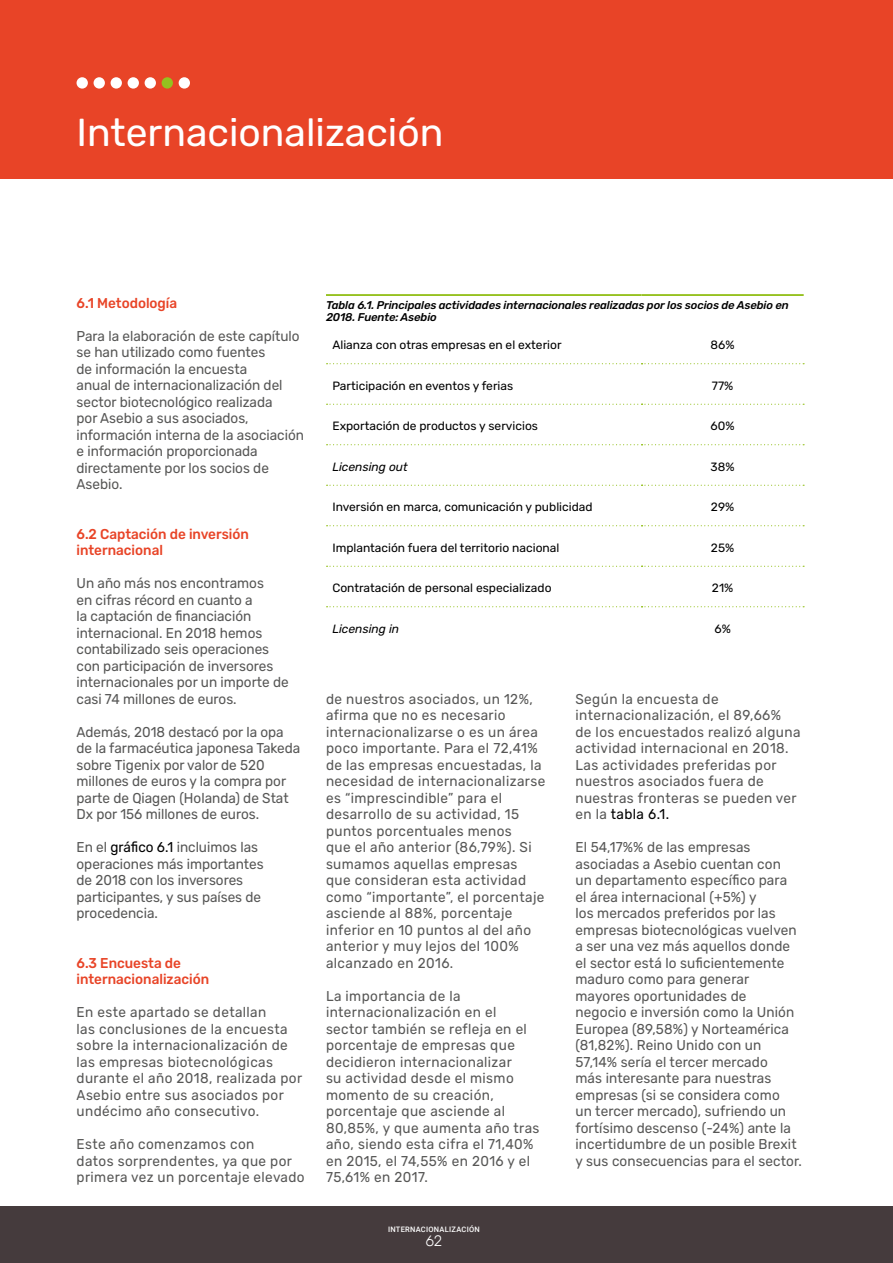
<style>
.page{position:relative;width:893px;height:1263px;background:#fff}
.page>*{position:absolute;margin:0;border:0;box-sizing:border-box;transform-origin:0 0}
.Título_capítulo_-_pá{font:39px "Rubik";color:#fff}
.t1{font:300 15px "Rubik";color:#fff}
.Texto_base{font:14.25px/16.5px "Rubik";letter-spacing:.01em;color:#575756;scale:.95 1}
.Texto_base-2{font:14.25px/16.5px "Rubik";letter-spacing:.03em;color:#575756;scale:.95 1}
.subcapítulo{font:500 14.25px/16.5px "Rubik";color:#e84427;scale:.95 1}
.texto_base_tablas_2{font:12px "Rubik";color:#000}
.texto_base_tablas_2-2{font:italic 12px "Rubik";color:#000}
.pie_de_foto{font:italic 500 11.25px/12px "Rubik";letter-spacing:-.01em;color:#000}
.t2{font:500 7.5px "Roboto";letter-spacing:.035em;color:#fff}
.s1{color:#000}
</style>
<div class="page">
<div style="left:0;top:1206px;width:893px;height:57px;background:#453b3d"></div>
<div style="left:0;top:0;width:893px;height:179px;background:#e84427"></div>
<div style="left:128px;top:77px;width:11px;height:12px;background:#fff;border-radius:50%"></div>
<div style="left:111px;top:77px;width:11px;height:12px;background:#fff;border-radius:50%"></div>
<div style="left:179px;top:77px;width:11px;height:12px;background:#fff;border-radius:50%"></div>
<div style="left:94px;top:77px;width:11px;height:12px;background:#fff;border-radius:50%"></div>
<div style="left:162px;top:77px;width:11px;height:12px;background:#95c11f;border-radius:50%"></div>
<div style="left:77px;top:77px;width:11px;height:12px;background:#fff;border-radius:50%"></div>
<div style="left:145px;top:77px;width:11px;height:12px;background:#fff;border-radius:50%"></div>
<hr style="left:326px;top:294px;width:316px;height:2px;background:#95c11f">
<hr style="left:642px;top:294px;width:162px;height:2px;background:#95c11f">
<svg style="left:327px;top:363px;width:477px;height:1px"></svg>
<svg style="left:327px;top:404px;width:477px;height:1px"></svg>
<svg style="left:327px;top:444px;width:477px;height:1px"></svg>
<svg style="left:327px;top:485px;width:477px;height:1px"></svg>
<svg style="left:327px;top:525px;width:477px;height:1px"></svg>
<svg style="left:327px;top:566px;width:477px;height:1px"></svg>
<svg style="left:327px;top:606px;width:477px;height:1px"></svg>
<p class="Título_capítulo_-_pá" style="left:77px;top:110px;width:368px">Internacionalización</p>
<p class="subcapítulo" style="left:77px;top:295px;width:108px">6.1 Metodología</p>
<p class="Texto_base" style="left:77px;top:328px;width:241px">Para la elaboración de este capítulo se han utilizado como fuentes<br>de información la encuesta<br>anual de internacionalización del sector biotecnológico realizada<br>por Asebio a sus asociados, información interna de la asociación e información proporcionada directamente por los socios de<br>Asebio.</p>
<p class="subcapítulo" style="left:77px;top:526px;width:183px">6.2 Captación de inversión internacional</p>
<p class="Texto_base" style="left:77px;top:575px;width:225px">Un año más nos encontramos<br>en cifras récord en cuanto a<br>la captación de financiación internacional. En 2018 hemos contabilizado seis operaciones con participación de inversores internacionales por un importe de casi 74 millones de euros.</p>
<p class="Texto_base" style="left:77px;top:724px;width:237px">Además, 2018 destacó por la opa de la farmacéutica japonesa Takeda sobre Tigenix por valor de 520 millones de euros y la compra por parte de Qiagen (Holanda) de Stat<br>Dx por 156 millones de euros.</p>
<p class="Texto_base" style="left:77px;top:839px;width:198px">En el <span class="s1">gráfico 6.1</span> incluimos las operaciones más importantes de 2018 con los inversores participantes, y sus países de procedencia.</p>
<p class="subcapítulo" style="left:77px;top:955px;width:141px">6.3 Encuesta de internacionalización</p>
<p class="Texto_base-2" style="left:77px;top:1004px;width:239px">En este apartado se detallan<br>las conclusiones de la encuesta sobre la internacionalización de las empresas biotecnológicas durante el año 2018, realizada por<br>Asebio entre sus asociados por undécimo año consecutivo.</p>
<p class="Texto_base-2" style="left:77px;top:1136px;width:242px">Este año comenzamos con<br>datos sorprendentes, ya que por primera vez un porcentaje elevado</p>
<p class="pie_de_foto" style="left:326px;top:300px;width:464px">Tabla 6.1. Principales actividades internacionales realizadas por los socios de Asebio en<br>2018. Fuente: Asebio</p>
<p class="texto_base_tablas_2" style="left:332px;top:338px;width:231px">Alianza con otras empresas en el exterior</p>
<p class="texto_base_tablas_2" style="left:711px;top:338px;width:25px">86%</p>
<p class="texto_base_tablas_2" style="left:332px;top:379px;width:182px">Participación en eventos y ferias</p>
<p class="texto_base_tablas_2" style="left:712px;top:379px;width:23px">77%</p>
<p class="texto_base_tablas_2" style="left:332px;top:419px;width:207px">Exportación de productos y servicios</p>
<p class="texto_base_tablas_2" style="left:711px;top:419px;width:25px">60%</p>
<p class="texto_base_tablas_2-2" style="left:332px;top:460px;width:77px">Licensing out</p>
<p class="texto_base_tablas_2" style="left:711px;top:460px;width:25px">38%</p>
<p class="texto_base_tablas_2" style="left:332px;top:500px;width:262px">Inversión en marca, comunicación y publicidad</p>
<p class="texto_base_tablas_2" style="left:711px;top:500px;width:25px">29%</p>
<p class="texto_base_tablas_2" style="left:332px;top:541px;width:229px">Implantación fuera del territorio nacional</p>
<p class="texto_base_tablas_2" style="left:711px;top:541px;width:25px">25%</p>
<p class="texto_base_tablas_2" style="left:332px;top:581px;width:221px">Contratación de personal especializado</p>
<p class="texto_base_tablas_2" style="left:712px;top:581px;width:23px">21%</p>
<p class="texto_base_tablas_2-2" style="left:332px;top:622px;width:68px">Licensing in</p>
<p class="texto_base_tablas_2" style="left:714px;top:622px;width:18px">6%</p>
<p class="Texto_base-2" style="left:326px;top:691px;width:232px">de nuestros asociados, un 12%, afirma que no es necesario internacionalizarse o es un área poco importante. Para el 72,41% de las empresas encuestadas, la necesidad de internacionalizarse es “imprescindible” para el desarrollo de su actividad, 15 puntos porcentuales menos<br>que el año anterior (86,79%). Si sumamos aquellas empresas que consideran esta actividad como “importante”, el porcentaje asciende al 88%, porcentaje inferior en 10 puntos al del año anterior y muy lejos del 100% alcanzado en 2016.</p>
<p class="Texto_base-2" style="left:326px;top:988px;width:226px">La importancia de la internacionalización en el sector también se refleja en el porcentaje de empresas que decidieron internacionalizar<br>su actividad desde el mismo momento de su creación, porcentaje que asciende al<br>80,85%, y que aumenta año tras año, siendo esta cifra el 71,40% en 2015, el 74,55% en 2016 y el<br>75,61% en 2017.</p>
<p class="t2" style="left:388px;top:1224px;width:93px">INTERNACIONALIZACIÓN</p>
<p class="t1" style="left:425px;top:1232px;width:18px">62</p>
<p class="Texto_base-2" style="left:575px;top:691px;width:238px">Según la encuesta de internacionalización, el 89,66% de los encuestados realizó alguna actividad internacional en 2018.<br>Las actividades preferidas por nuestros asociados fuera de nuestras fronteras se pueden ver en la <span class="s1">tabla 6.1.</span></p>
<p class="Texto_base" style="left:575px;top:839px;width:240px">El 54,17%% de las empresas asociadas a Asebio cuentan con<br>un departamento específico para<br>el área internacional (+5%) y<br>los mercados preferidos por las empresas biotecnológicas vuelven a ser una vez más aquellos donde el sector está lo suficientemente maduro como para generar mayores oportunidades de<br>negocio e inversión como la Unión<br>Europea (89,58%) y Norteamérica (81,82%). Reino Unido con un<br>57,14% sería el tercer mercado<br>más interesante para nuestras empresas (si se considera como<br>un tercer mercado), sufriendo un fortísimo descenso (-24%) ante la incertidumbre de un posible Brexit y sus consecuencias para el sector.</p>
</div>
